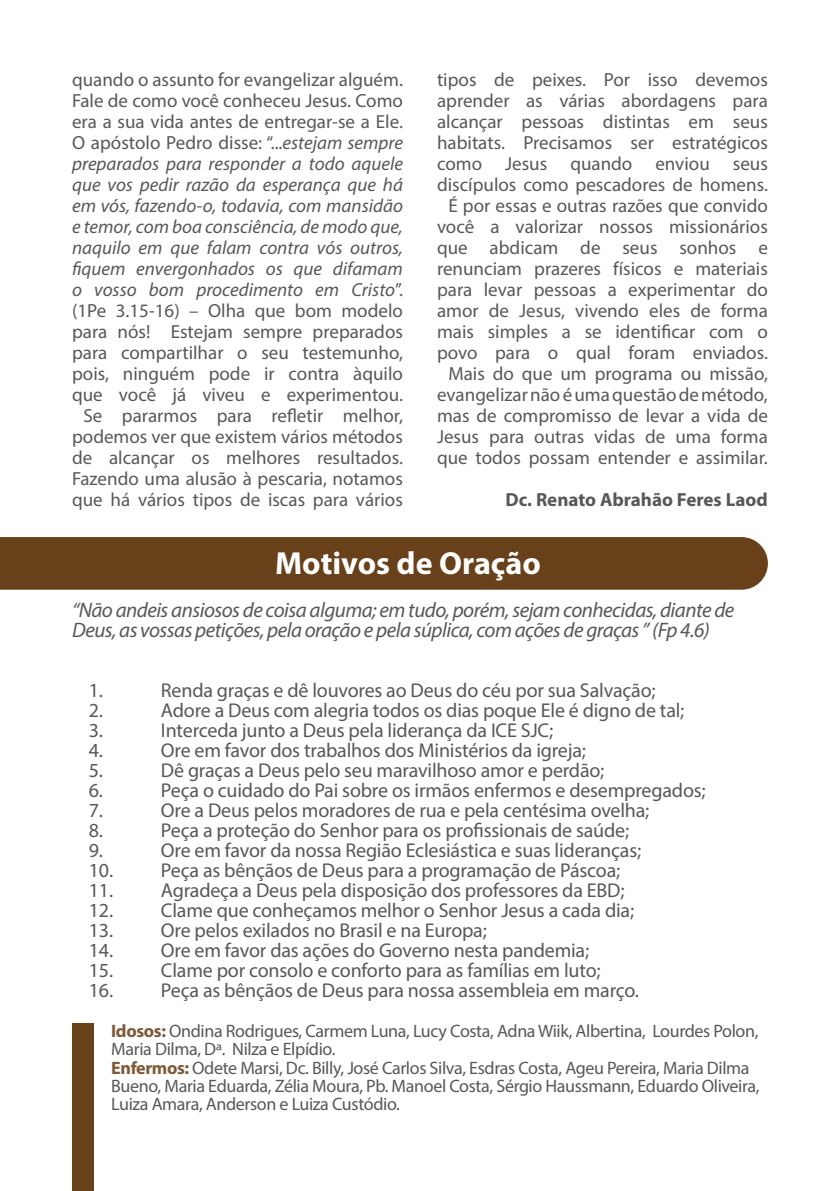
<style>
.page{position:relative;width:840px;height:1191px;background:#fff}
.page>*{position:absolute;margin:0;border:0;box-sizing:border-box;transform-origin:0 0}
.t1{font:700 32px "Myriad Pro";color:#fff}
.t2{font:italic 21px/20px "Myriad Pro";letter-spacing:-.025em;color:#57585a}
.t3{font:20px "Myriad Pro";letter-spacing:-.01em;color:#57585a}
.t4{font:19px/21px "Myriad Pro";color:#57585a;text-align:center}
.t5{font:700 19px "Myriad Pro";color:#57585a}
.t6{font:18px/18px "Myriad Pro";letter-spacing:-.02em;color:#57585a}
.s1{font-style:italic}
.s2{font-weight:700;color:#7f5a38}
</style>
<div class="page">
<div style="left:0;top:537px;width:767px;height:52px;background:#68401a"></div>
<div style="left:72px;top:1024px;width:22px;height:167px;background:#68401a"></div>
<p class="t4" style="left:72px;top:69px;width:332px;text-align:justify">quando o assunto for evangelizar alguém.<br>Fale de como você conheceu Jesus. Como era a sua vida antes de entregar-se a Ele.<br>O apóstolo Pedro disse: “...<span class="s1">estejam sempre preparados para responder a todo aquele que vos pedir razão da esperança que há em vós, fazendo-o, todavia, com mansidão e temor, com boa consciência, de modo que, naquilo em que falam contra vós outros, fiquem envergonhados os que difamam o vosso bom procedimento em Cristo</span>”. (1Pe 3.15-16) – Olha que bom modelo para nós! Estejam sempre preparados para compartilhar o seu testemunho, pois, ninguém pode ir contra àquilo que você já viveu e experimentou.</p>
<p class="t4" style="left:72px;top:405px;width:332px">Se pararmos para refletir melhor, podemos ver que existem vários métodos de alcançar os melhores resultados.<br>Fazendo uma alusão à pescaria, notamos que há vários tipos de iscas para vários</p>
<p class="t4" style="left:437px;top:69px;width:332px;text-align:justify">tipos de peixes. Por isso devemos aprender as várias abordagens para alcançar pessoas distintas em seus habitats. Precisamos ser estratégicos como Jesus quando enviou seus discípulos como pescadores de homens.</p>
<p class="t4" style="left:437px;top:195px;width:332px">É por essas e outras razões que convido você a valorizar nossos missionários que abdicam de seus sonhos e renunciam prazeres físicos e materiais para levar pessoas a experimentar do amor de Jesus, vivendo eles de forma mais simples a se identificar com o povo para o qual foram enviados.</p>
<p class="t4" style="left:437px;top:363px;width:332px">Mais do que um programa ou missão, evangelizar não é uma questão de método, mas de compromisso de levar a vida de Jesus para outras vidas de uma forma que todos possam entender e assimilar.</p>
<p class="t5" style="left:505px;top:487px;width:264px">Dc. Renato Abrahão Feres Laod</p>
<p class="t1" style="left:275px;top:543px;width:267px">Motivos de Oração</p>
<p class="t2" style="left:72px;top:599px;width:663px">“Não andeis ansiosos de coisa alguma; em tudo, porém, sejam conhecidas, diante de<br>Deus, as vossas petições, pela oração e pela súplica, com ações de graças ” (Fp 4.6)</p>
<p class="t3" style="left:89px;top:677px;width:16px">1.</p>
<p class="t3" style="left:161px;top:677px;width:496px">Renda graças e dê louvores ao Deus do céu por sua Salvação;</p>
<p class="t3" style="left:89px;top:697px;width:16px">2.</p>
<p class="t3" style="left:161px;top:697px;width:524px">Adore a Deus com alegria todos os dias poque Ele é digno de tal;</p>
<p class="t3" style="left:89px;top:717px;width:16px">3.</p>
<p class="t3" style="left:161px;top:717px;width:393px">Interceda junto a Deus pela liderança da ICE SJC;</p>
<p class="t3" style="left:89px;top:737px;width:16px">4.</p>
<p class="t3" style="left:161px;top:737px;width:426px">Ore em favor dos trabalhos dos Ministérios da igreja;</p>
<p class="t3" style="left:89px;top:757px;width:16px">5.</p>
<p class="t3" style="left:161px;top:757px;width:444px">Dê graças a Deus pelo seu maravilhoso amor e perdão;</p>
<p class="t3" style="left:89px;top:777px;width:16px">6.</p>
<p class="t3" style="left:161px;top:777px;width:546px">Peça o cuidado do Pai sobre os irmãos enfermos e desempregados;</p>
<p class="t3" style="left:89px;top:797px;width:16px">7.</p>
<p class="t3" style="left:161px;top:797px;width:489px">Ore a Deus pelos moradores de rua e pela centésima ovelha;</p>
<p class="t3" style="left:89px;top:817px;width:16px">8.</p>
<p class="t3" style="left:161px;top:817px;width:469px">Peça a proteção do Senhor para os profissionais de saúde;</p>
<p class="t3" style="left:89px;top:837px;width:16px">9.</p>
<p class="t3" style="left:161px;top:837px;width:481px">Ore em favor da nossa Região Eclesiástica e suas lideranças;</p>
<p class="t3" style="left:89px;top:857px;width:532px">10. Peça as bênçãos de Deus para a programação de Páscoa;</p>
<p class="t3" style="left:89px;top:877px;width:536px">11. Agradeça a Deus pela disposição dos professores da EBD;</p>
<p class="t3" style="left:89px;top:897px;width:546px">12. Clame que conheçamos melhor o Senhor Jesus a cada dia;</p>
<p class="t3" style="left:89px;top:917px;width:399px">13. Ore pelos exilados no Brasil e na Europa;</p>
<p class="t3" style="left:89px;top:937px;width:501px">14. Ore em favor das ações do Governo nesta pandemia;</p>
<p class="t3" style="left:89px;top:957px;width:513px">15. Clame por consolo e conforto para as famílias em luto;</p>
<p class="t3" style="left:89px;top:977px;width:551px">16. Peça as bênçãos de Deus para nossa assembleia em março.</p>
<p class="t6" style="left:111px;top:1022px;width:648px"><span class="s2">Idosos:</span> Ondina Rodrigues, Carmem Luna, Lucy Costa, Adna Wiik, Albertina, Lourdes Polon,<br>Maria Dilma, Dª. Nilza e Elpídio.</p>
<p class="t6" style="left:111px;top:1058px;width:649px"><span class="s2">Enfermos:</span> Odete Marsi, Dc. Billy, José Carlos Silva, Esdras Costa, Ageu Pereira, Maria Dilma<br>Bueno, Maria Eduarda, Zélia Moura, Pb. Manoel Costa, Sérgio Haussmann, Eduardo Oliveira,<br>Luiza Amara, Anderson e Luiza Custódio.</p>
</div>
